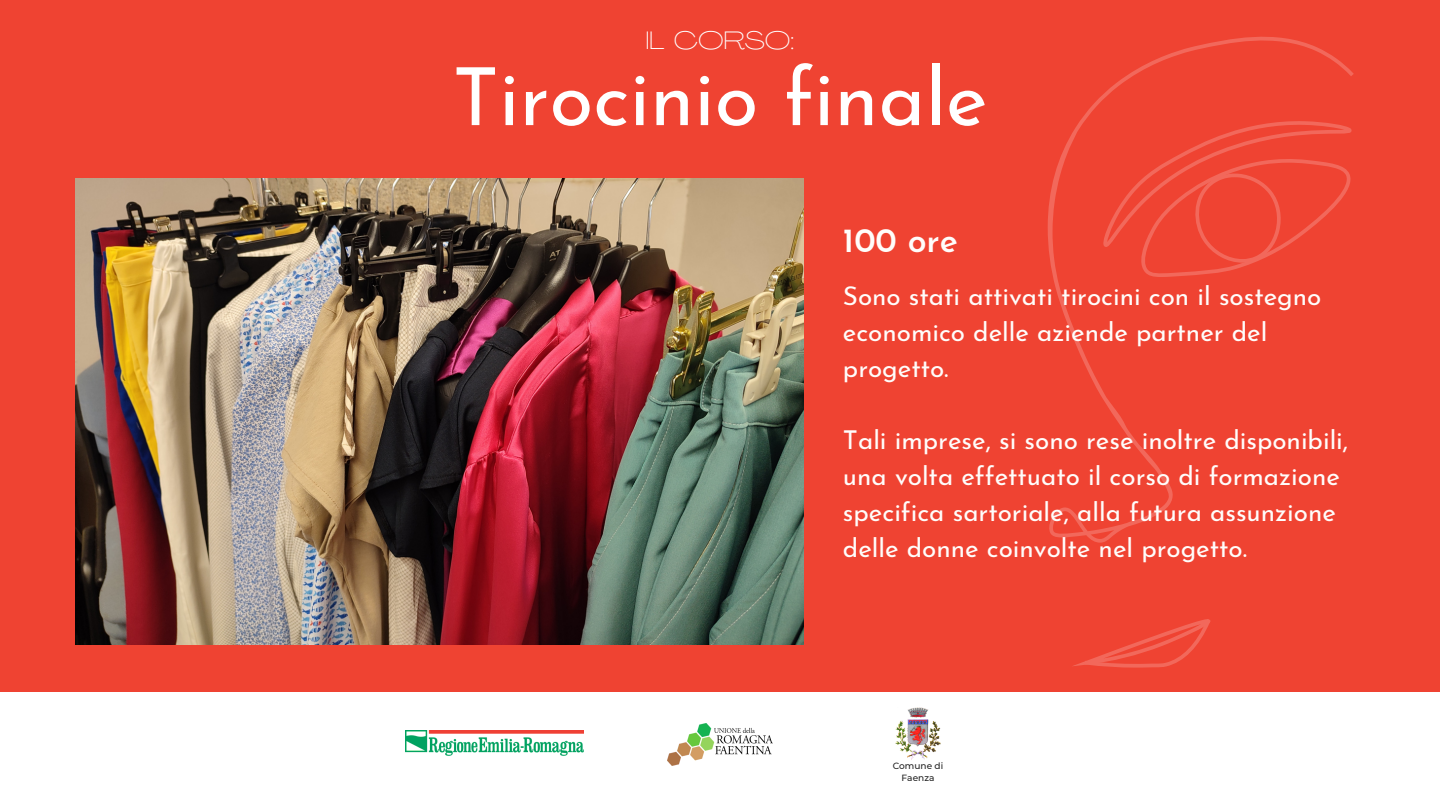
<style>
.page{position:relative;width:1440px;height:810px;background:#ef4332}
.page>*{position:absolute;margin:0;border:0;box-sizing:border-box;transform-origin:0 0}
.t1{font:80px "Josefin Sans";color:#fff}
.t2{font:600 34px "Josefin Sans";color:#fffdfb}
.t3{font:26px/36px "Josefin Sans";color:#fffdfb}
.t4{font:100 25px "Agrandir Grand";color:#fff}
.t5{font:500 9px/12px "Montserrat";color:#222;text-align:center}
</style>
<div class="page">
<div style="left:0;top:692px;width:1440px;height:118px;background:#fff"></div>
<img style="left:895px;top:707px;width:46px;height:53px">
<img style="left:667px;top:724px;width:106px;height:42px">
<img style="left:405px;top:731px;width:178px;height:25px">
<svg style="left:1048px;top:36px;width:306px;height:507px"></svg>
<svg style="left:1073px;top:619px;width:138px;height:49px"></svg>
<svg style="left:1102px;top:120px;width:252px;height:157px"></svg>
<img style="left:76px;top:179px;width:727px;height:466px">
<p class="t4" style="left:646px;top:31px;width:150px">IL CORSO:</p>
<h1 class="t1" style="left:452px;top:65px;width:536px">Tirocinio finale</h1>
<h2 class="t2" style="left:843px;top:226px;width:117px">100 ore</h2>
<p class="t3" style="left:843px;top:280px;width:480px">Sono stati attivati tirocini con il sostegno economico delle aziende partner del progetto.</p>
<p class="t3" style="left:843px;top:424px;width:507px">Tali imprese, si sono rese inoltre disponibili, una volta effettuato il corso di formazione specifica sartoriale, alla futura assunzione delle donne coinvolte nel progetto.</p>
<p class="t5" style="left:893px;top:759px;width:52px">Comune di<br>Faenza</p>
</div>
